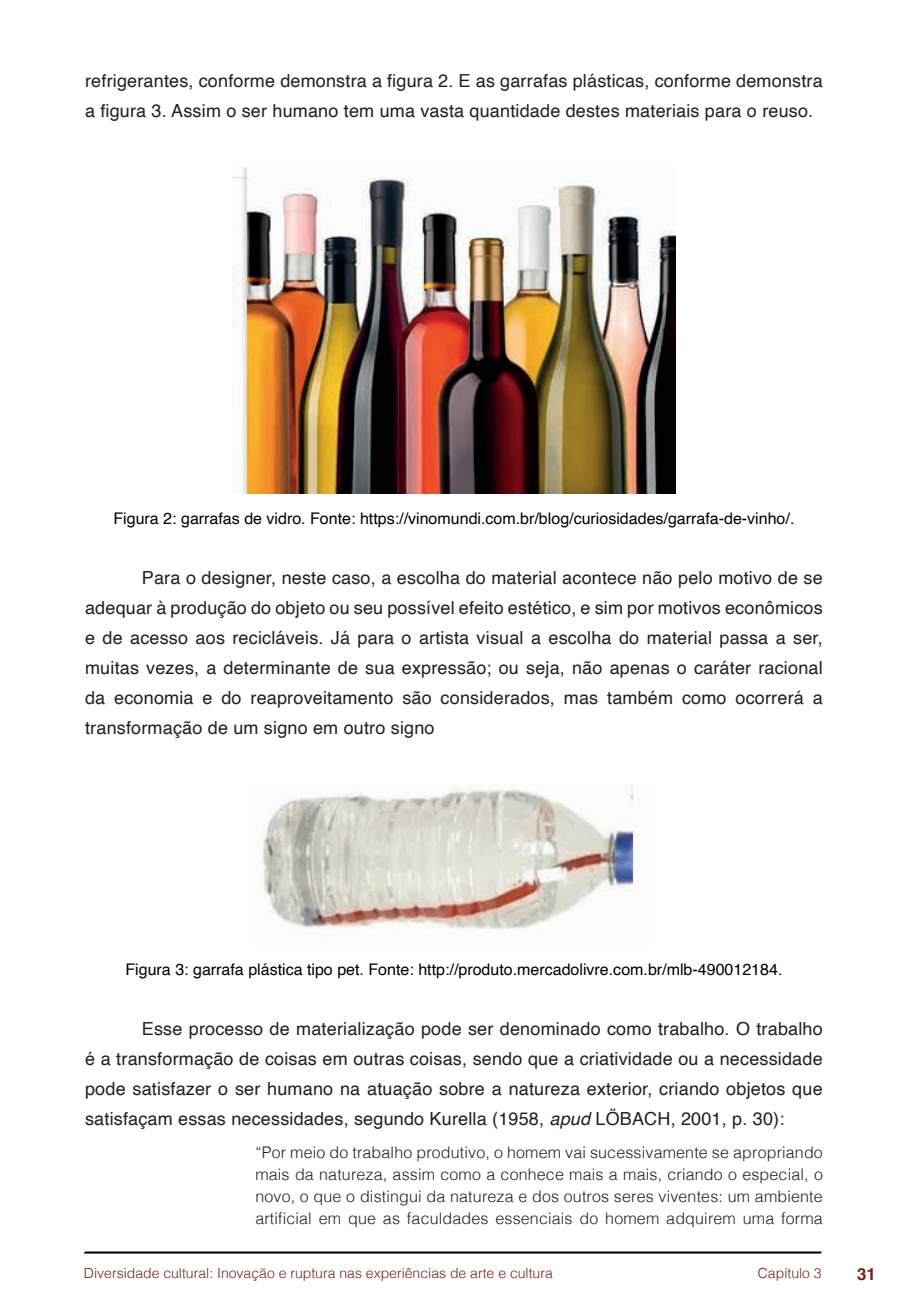
<style>
.page{position:relative;width:908px;height:1304px;background:#fff}
.page>*{position:absolute;margin:0;border:0;box-sizing:border-box;transform-origin:0 0}
.t1{font:18px/30px "Helvetica";letter-spacing:.01em;color:#231f20;text-align:justify}
.t2{font:700 16.8px "Helvetica";color:#752317}
.t3{font:300 16px/22px "Helvetica";letter-spacing:.01em;color:#231f20;text-align:justify}
.t4{font:16px "Helvetica";color:#000}
.t5{font:300 14px "Helvetica";color:#752317}
.s1{font-style:italic}
</style>
<div class="page">
<svg style="left:84px;top:1251px;width:737px;height:3px;background:#515151"></svg>
<img style="left:232px;top:167px;width:443px;height:327px">
<img style="left:262px;top:785px;width:373px;height:152px">
<p class="t1" style="left:85px;top:66px;width:738px">refrigerantes, conforme demonstra a figura 2. E as garrafas plásticas, conforme demonstra a figura 3. Assim o ser humano tem uma vasta quantidade destes materiais para o reuso.</p>
<p class="t4" style="left:113px;top:506px;width:682px">Figura 2: garrafas de vidro. Fonte: https://vinomundi.com.br/blog/curiosidades/garrafa-de-vinho/.</p>
<p class="t1" style="left:85px;top:564px;width:738px;text-indent:57px">Para o designer, neste caso, a escolha do material acontece não pelo motivo de se adequar à produção do objeto ou seu possível efeito estético, e sim por motivos econômicos e de acesso aos recicláveis. Já para o artista visual a escolha do material passa a ser, muitas vezes, a determinante de sua expressão; ou seja, não apenas o caráter racional da economia e do reaproveitamento são considerados, mas também como ocorrerá a transformação de um signo em outro signo</p>
<p class="t4" style="left:125px;top:957px;width:658px">Figura 3: garrafa plástica tipo pet. Fonte: http://produto.mercadolivre.com.br/mlb-490012184.</p>
<p class="t1" style="left:85px;top:1014px;width:738px;text-indent:57px">Esse processo de materialização pode ser denominado como trabalho. O trabalho é a transformação de coisas em outras coisas, sendo que a criatividade ou a necessidade pode satisfazer o ser humano na atuação sobre a natureza exterior, criando objetos que satisfaçam essas necessidades, segundo Kurella (1958, <span class="s1">apud</span> LÖBACH, 2001, p. 30):</p>
<p class="t3" style="left:255px;top:1140px;width:568px">“Por meio do trabalho produtivo, o homem vai sucessivamente se apropriando mais da natureza, assim como a conhece mais a mais, criando o especial, o novo, o que o distingui da natureza e dos outros seres viventes: um ambiente artificial em que as faculdades essenciais do homem adquirem uma forma</p>
<p class="t5" style="left:84px;top:1261px;width:470px">Diversidade cultural: Inovação e ruptura nas experiências de arte e cultura</p>
<p class="t5" style="left:757px;top:1261px;width:65px">Capítulo 3</p>
<p class="t2" style="left:856px;top:1264px;width:20px">31</p>
</div>
